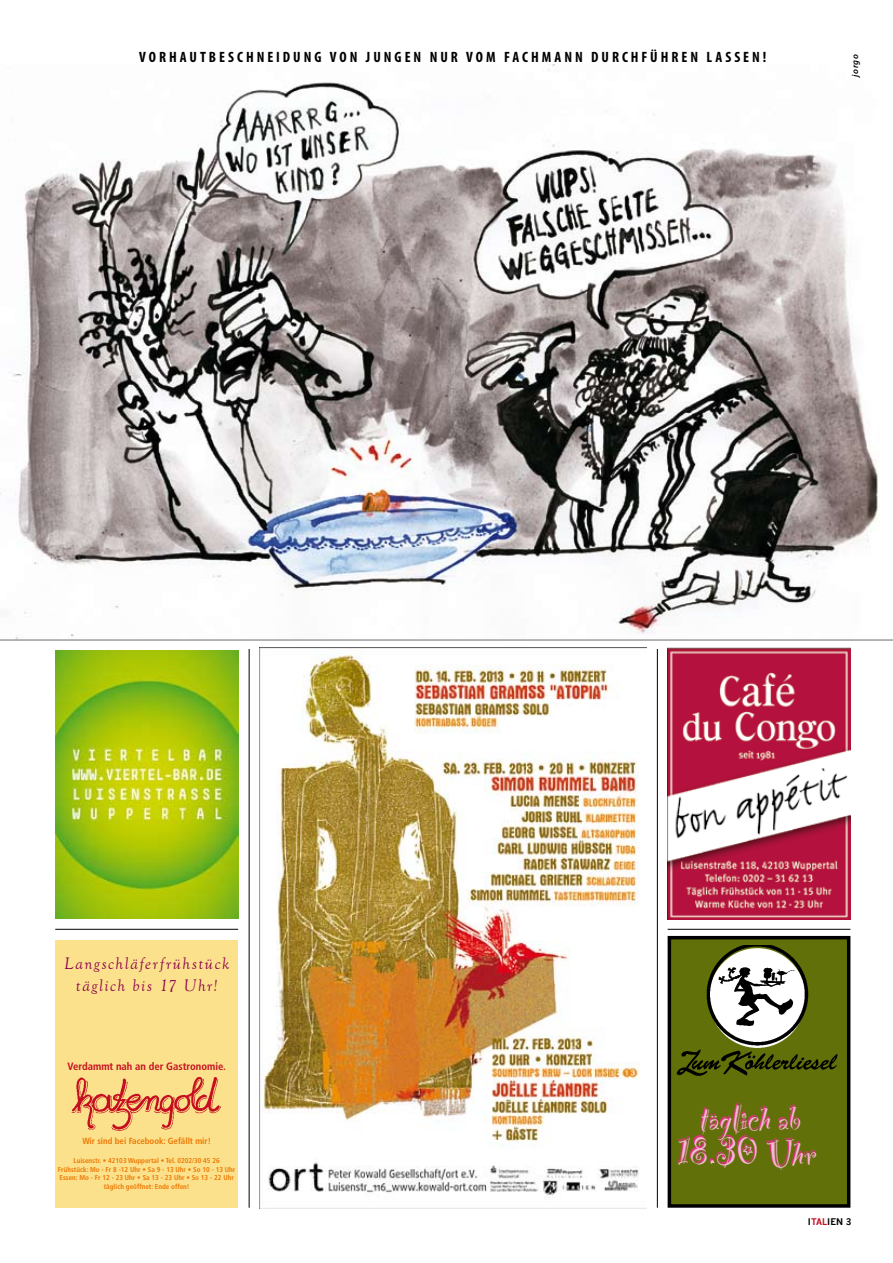
<style>
.page{position:relative;width:893px;height:1263px;background:#fff}
.page>*{position:absolute;margin:0;border:0;box-sizing:border-box;transform-origin:0 0}
.t1{font:42px/34.5px "Party Let Plain";color:#f5b9d2;text-align:center}
.t2{font:italic 17.1px/22.2px "Goudy Old Style T";letter-spacing:.09em;color:#8c004c;text-align:center}
.t3{font:700 condensed 15px "Myriad Pro";letter-spacing:.2em;color:#000}
.t4{font:700 condensed 10.65px "Frutiger";color:#c50e1f}
.t5{font:700 9px "News Gothic";color:#000}
.t6{font:italic 600 9px "Myriad Pro";color:#000}
.t7{font:700 condensed 8.85px "Frutiger";color:#ed7703}
.t8{font:700 condensed 7.05px/8.6px "Frutiger";color:#ed7703;text-align:center}
.s1{color:#c50e1f}
</style>
<div class="page">
<hr style="left:249px;top:649px;width:1px;height:559px;background:#000">
<hr style="left:657px;top:649px;width:1px;height:559px;background:#000">
<div style="left:669px;top:938px;width:180px;height:268px;background:#627009"></div>
<div style="left:668px;top:936px;width:182px;height:272px;border:3px solid #000"></div>
<img style="left:676px;top:945px;width:162px;height:131px">
<img style="left:668px;top:647px;width:182px;height:272px">
<hr style="left:55px;top:929px;width:183px;height:1px;background:#000">
<hr style="left:668px;top:929px;width:182px;height:1px;background:#000">
<div style="left:55px;top:940px;width:183px;height:268px;background:#fbe18c"></div>
<img style="left:72px;top:1076px;width:149px;height:54px">
<img style="left:0;top:65px;width:879px;height:574px">
<hr style="left:0;top:639px;width:893px;height:2px;background:#9c9d9f">
<img style="left:55px;top:651px;width:183px;height:267px">
<img style="left:259px;top:647px;width:387px;height:562px">
<h3 class="t3" style="left:139px;top:48px;width:629px">VORHAUTBESCHNEIDUNG VON JUNGEN NUR VOM FACHMANN DURCHFÜHREN LASSEN!</h3>
<p class="t6" style="left:849px;top:77px;width:24px;rotate:-90deg">jorgo</p>
<h2 class="t2" style="left:64px;top:953px;width:167px">Langschläferfrühstück täglich bis 17 Uhr!</h2>
<h3 class="t4" style="left:68px;top:1060px;width:160px">Verdammt nah an der Gastronomie.</h3>
<p class="t7" style="left:82px;top:1136px;width:130px">Wir sind bei Facebook: Gefällt mir!</p>
<p class="t8" style="left:58px;top:1156px;width:179px">Luisenstr. • 42103 Wuppertal • Tel. 0202/30 45 26<br>Frühstück: Mo - Fr 8 -12 Uhr • Sa 9 - 13 Uhr • So 10 - 13 Uhr Essen: Mo - Fr 12 - 23 Uhr • Sa 13 - 23 Uhr • So 13 - 22 Uhr täglich geöffnet: Ende offen!</p>
<h1 class="t1" style="left:678px;top:1097px;width:139px">täglich ab<br>18.30 Uhr</h1>
<p class="t5" style="left:808px;top:1216px;width:45px">I<span class="s1">TAL</span>IEN 3</p>
</div>
